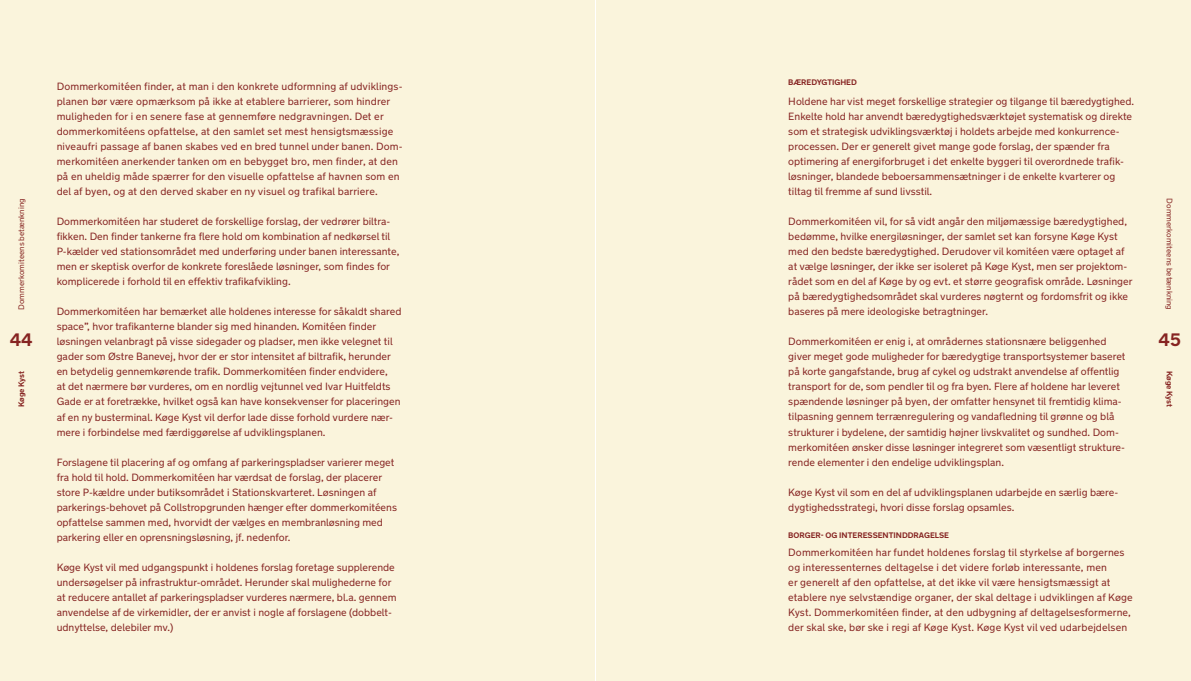
<style>
.page{position:relative;width:1191px;height:681px;background:#fff}
.page>*{position:absolute;margin:0;border:0;box-sizing:border-box;transform-origin:0 0}
.t1{font:700 18px "New Transport";color:#862422}
.t2{font:10.5px/15px "New Transport";color:#862422}
.t3{font:700 8px "New Transport";color:#862422}
.t4{font:8px "New Transport";color:#862422}
</style>
<div class="page">
<div style="left:596px;top:0;width:595px;height:680px;background:#faf4dc"></div>
<div style="left:0;top:0;width:595px;height:680px;background:#faf4dc"></div>
<p class="t4" style="left:16px;top:310px;width:113px;rotate:-90deg">Dommerkomiteens betænkning</p>
<h1 class="t1" style="left:10px;top:328px;width:25px">44</h1>
<p class="t3" style="left:16px;top:407px;width:38px;rotate:-90deg">Køge Kyst</p>
<p class="t2" style="left:57px;top:79px;width:347px">Dommerkomitéen finder, at man i den konkrete udformning af udviklings&shy;planen bør være opmærksom på ikke at etablere barrierer, som hindrer muligheden for i en senere fase at gennemføre nedgravningen. Det er dommerkomitéens opfattelse, at den samlet set mest hensigtsmæssige niveaufri passage af banen skabes ved en bred tunnel under banen. Dom&shy;merkomitéen anerkender tanken om en bebygget bro, men finder, at den på en uheldig måde spærrer for den visuelle opfattelse af havnen som en del af byen, og at den derved skaber en ny visuel og trafikal barriere.</p>
<p class="t2" style="left:57px;top:214px;width:344px">Dommerkomitéen har studeret de forskellige forslag, der vedrører biltra&shy;fikken. Den finder tankerne fra flere hold om kombination af nedkørsel til P-kælder ved stationsområdet med underføring under banen interessante, men er skeptisk overfor de konkrete foreslåede løsninger, som findes for komplicerede i forhold til en effektiv trafikafvikling.</p>
<p class="t2" style="left:57px;top:304px;width:346px">Dommerkomitéen har bemærket alle holdenes interesse for såkaldt shared space”, hvor trafikanterne blander sig med hinanden. Komitéen finder løsningen velanbragt på visse sidegader og pladser, men ikke velegnet til gader som Østre Banevej, hvor der er stor intensitet af biltrafik, herunder en betydelig gennemkørende trafik. Dommerkomitéen finder endvidere,<br>at det nærmere bør vurderes, om en nordlig vejtunnel ved Ivar Huitfeldts Gade er at foretrække, hvilket også kan have konsekvenser for placeringen af en ny busterminal. Køge Kyst vil derfor lade disse forhold vurdere nær&shy;mere i forbindelse med færdiggørelse af udviklingsplanen.</p>
<p class="t2" style="left:57px;top:454px;width:342px">Forslagene til placering af og omfang af parkeringspladser varierer meget fra hold til hold. Dommerkomitéen har værdsat de forslag, der placerer store P-kældre under butiksområdet i Stationskvarteret. Løsningen af parkerings-behovet på Collstropgrunden hænger efter dommerkomitéens opfattelse sammen med, hvorvidt der vælges en membranløsning med parkering eller en oprensningsløsning, jf. nedenfor.</p>
<p class="t2" style="left:57px;top:559px;width:341px">Køge Kyst vil med udgangspunkt i holdenes forslag foretage supplerende undersøgelser på infrastruktur-området. Herunder skal mulighederne for at reducere antallet af parkeringspladser vurderes nærmere, bl.a. gennem anvendelse af de virkemidler, der er anvist i nogle af forslagene (dobbelt&shy;udnyttelse, delebiler mv.)</p>
<p class="t3" style="left:788px;top:77px;width:70px">BÆREDYGTIGHED</p>
<p class="t2" style="left:788px;top:94px;width:347px">Holdene har vist meget forskellige strategier og tilgange til bæredygtighed.<br>Enkelte hold har anvendt bæredygtighedsværktøjet systematisk og direkte som et strategisk udviklingsværktøj i holdets arbejde med konkurrence&shy;processen. Der er generelt givet mange gode forslag, der spænder fra optimering af energiforbruget i det enkelte byggeri til overordnede trafik&shy;løsninger, blandede beboersammensætninger i de enkelte kvarterer og tiltag til fremme af sund livsstil.</p>
<p class="t2" style="left:788px;top:214px;width:346px">Dommerkomitéen vil, for så vidt angår den miljømæssige bæredygtighed, bedømme, hvilke energiløsninger, der samlet set kan forsyne Køge Kyst med den bedste bæredygtighed. Derudover vil komitéen være optaget af at vælge løsninger, der ikke ser isoleret på Køge Kyst, men ser projektom&shy;rådet som en del af Køge by og evt. et større geografisk område. Løsninger på bæredygtighedsområdet skal vurderes nøgternt og fordomsfrit og ikke baseres på mere ideologiske betragtninger.</p>
<p class="t2" style="left:788px;top:334px;width:339px">Dommerkomitéen er enig i, at områdernes stationsnære beliggenhed giver meget gode muligheder for bæredygtige transportsystemer baseret på korte gangafstande, brug af cykel og udstrakt anvendelse af offentlig transport for de, som pendler til og fra byen. Flere af holdene har leveret spændende løsninger på byen, der omfatter hensynet til fremtidig klima&shy;tilpasning gennem terrænregulering og vandafledning til grønne og blå strukturer i bydelene, der samtidig højner livskvalitet og sundhed. Dom&shy;merkomitéen ønsker disse løsninger integreret som væsentligt strukture&shy;rende elementer i den endelige udviklingsplan.</p>
<p class="t2" style="left:788px;top:484px;width:331px">Køge Kyst vil som en del af udviklingsplanen udarbejde en særlig bære&shy;dygtighedsstrategi, hvori disse forslag opsamles.</p>
<p class="t3" style="left:788px;top:529px;width:162px">BORGER- OG INTERESSENTINDDRAGELSE</p>
<p class="t2" style="left:788px;top:544px;width:346px">Dommerkomitéen har fundet holdenes forslag til styrkelse af borgernes og interessenternes deltagelse i det videre forløb interessante, men<br>er generelt af den opfattelse, at det ikke vil være hensigtsmæssigt at etablere nye selvstændige organer, der skal deltage i udviklingen af Køge Kyst. Dommerkomitéen finder, at den udbygning af deltagelsesformerne, der skal ske, bør ske i regi af Køge Kyst. Køge Kyst vil ved udarbejdelsen</p>
<p class="t4" style="left:1174px;top:198px;width:113px;rotate:90deg">Dommerkomiteens betænkning</p>
<h1 class="t1" style="left:1158px;top:328px;width:24px">45</h1>
<p class="t3" style="left:1174px;top:371px;width:38px;rotate:90deg">Køge Kyst</p>
</div>
